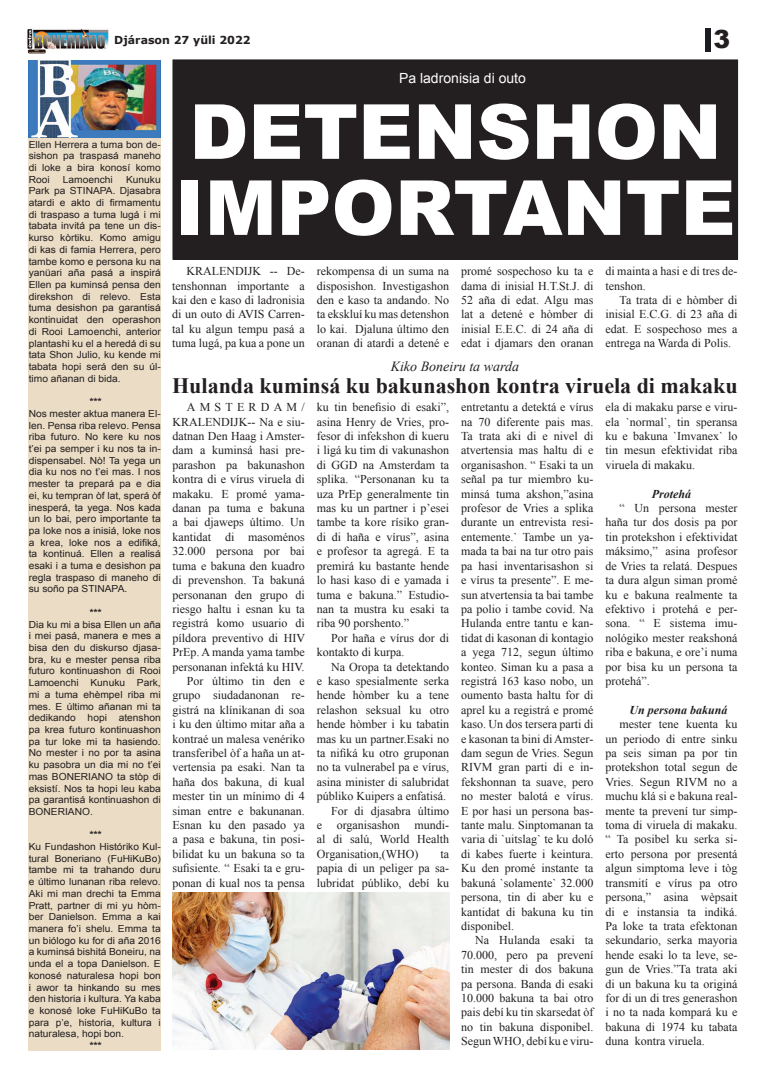
<style>
.page{position:relative;width:766px;height:1078px;background:#fff}
.page>*{position:absolute;margin:0;border:0;box-sizing:border-box;transform-origin:0 0}
.t1{font:900 76px/76px "Arial";color:#fff}
.t2{font:900 25px "Arial";color:#231f20}
.t3{font:700 22px "Times New Roman";color:#231f20}
.t4{font:14px "Arial";color:#fff}
.t5{font:italic 14px "Times New Roman";color:#231f20}
.t6{font:12px/14.4px "Times New Roman";color:#231f20;text-align:justify}
.t7{font:italic 700 12px "Times New Roman";color:#231f20}
.t8{font:700 11px "Verdana";color:#231f20}
.t9{font:9.8px/11.7px "Arial";color:#231f20;text-align:justify;scale:1.05 1}
.t10{font:italic 700 9.8px "Arial";color:#231f20;scale:1.05 1}
</style>
<div class="page">
<div style="left:173px;top:60px;width:564px;height:199px;background:#231f20"></div>
<img style="left:28px;top:29px;width:81px;height:25px">
<div style="left:705px;top:29px;width:5px;height:23px;background:#1c1d22"></div>
<div style="left:29px;top:61px;width:131px;height:989px;background:#ebddc5"></div>
<img style="left:29px;top:60px;width:131px;height:77px">
<img style="left:172px;top:892px;width:277px;height:157px">
<p class="t8" style="left:114px;top:32px;width:138px">Djárason 27 yüli 2022</p>
<h2 class="t2" style="left:713px;top:21px;width:18px">3</h2>
<p class="t4" style="left:399px;top:69px;width:128px">Pa ladronisia di outo</p>
<h1 class="t1" style="left:175px;top:91px;width:561px">DETENSHON<br>IMPORTANTE</h1>
<p class="t9" style="left:29px;top:138px;width:127px">Ellen Herrera a tuma bon de&shy;sishon pa traspasá maneho di loke a bira konosí komo Rooi</p>
<p class="t9" style="left:29px;top:173px;width:127px;text-indent:97px">Kunuku Park pa STINAPA. Djasabra atardi e akto di firmamentu di traspaso a tuma lugá i mi tabata invitá pa tene un dis&shy;kurso kòrtiku. Komo amigu di kas di famia Herrera, pero tambe komo e persona ku na yanüari aña pasá a inspirá Ellen pa kuminsá pensa den direkshon di relevo. Esta tuma desishon pa garantisá kontinuidat den operashon di Rooi Lamoenchi, anterior plantashi ku el a heredá di su tata Shon Julio, ku kende mi tabata hopi será den su úl&shy;timo añanan di bida.</p>
<p class="t10" style="left:89px;top:395px;width:13px">***</p>
<p class="t9" style="left:29px;top:407px;width:127px">Nos mester aktua manera El&shy;len. Pensa riba relevo. Pensa riba futuro. No kere ku nos t’ei pa semper i ku nos ta in&shy;dispensabel. Nò! Ta yega un dia ku nos no t’ei mas. I nos mester ta prepará pa e dia ei, ku tempran òf lat, sperá òf inesperá, ta yega. Nos kada un lo bai, pero importante ta pa loke nos a inisiá, loke nos a krea, loke nos a edifiká, ta kontinuá. Ellen a realisá esaki i a tuma e desishon pa regla traspaso di maneho di su soño pa STINAPA.</p>
<p class="t10" style="left:89px;top:605px;width:13px">***</p>
<p class="t9" style="left:29px;top:618px;width:127px">Dia ku mi a bisa Ellen un aña i mei pasá, manera e mes a bisa den du diskurso djasa&shy;bra, ku e mester pensa riba futuro kontinuashon di Rooi Lamoenchi Kunuku Park, mi a tuma ehèmpel riba mi mes. E último añanan mi ta dedikando hopi atenshon pa krea futuro kontinuashon pa tur loke mi ta hasiendo.<br>No mester i no por ta asina ku pasobra un dia mi no t’ei mas BONERIANO ta stòp di eksistí. Nos ta hopi leu kaba pa garantisá kontinuashon di BONERIANO.</p>
<p class="t10" style="left:89px;top:828px;width:13px">***</p>
<p class="t9" style="left:29px;top:840px;width:127px">Ku Fundashon Históriko Kul&shy;tural Boneriano (FuHiKuBo) tambe mi ta trahando duru e último lunanan riba relevo.<br>Aki mi man drechi ta Emma Pratt, partner di mi yu hòm&shy;ber Danielson. Emma a kai manera fo’i shelu. Emma ta un biólogo ku for di aña 2016 a kuminsá bishitá Boneiru, na unda el a topa Danielson. E konosé naturalesa hopi bon i awor ta hinkando su mes den historia i kultura. Ya kaba e konosé loke FuHiKuBo ta para p’e, historia, kultura i naturalesa, hopi bon.</p>
<p class="t10" style="left:89px;top:1038px;width:13px">***</p>
<p class="t9" style="left:63px;top:173px;width:49px">Lamoenchi</p>
<p class="t6" style="left:172px;top:263px;width:134px;text-indent:14px">KRALENDIJK -- De&shy;tenshonnan importante a kai den e kaso di ladronisia di un outo di AVIS Carren&shy;tal ku algun tempu pasá a tuma lugá, pa kua a pone un</p>
<p class="t6" style="left:317px;top:263px;width:134px">rekompensa di un suma na disposishon. Investigashon den e kaso ta andando. No ta ekskluí ku mas detenshon lo kai. Djaluna último den oranan di atardi a detené e</p>
<p class="t6" style="left:461px;top:263px;width:134px">promé sospechoso ku ta e dama di inisial H.T.St.J. di 52 aña di edat. Algu mas lat a detené e hòmber di inisial E.E.C. di 24 aña di edat i djamars den oranan</p>
<p class="t6" style="left:605px;top:263px;width:134px">di mainta a hasi e di tres de&shy;tenshon.</p>
<p class="t6" style="left:605px;top:292px;width:134px;text-indent:14px">Ta trata di e hòmber di inisial E.C.G. di 23 aña di edat. E sospechoso mes a entrega na Warda di Polis.</p>
<p class="t5" style="left:390px;top:357px;width:130px">Kiko Boneiru ta warda</p>
<h3 class="t3" style="left:172px;top:371px;width:566px">Hulanda kuminsá ku bakunashon kontra viruela di makaku</h3>
<p class="t6" style="left:317px;top:399px;width:134px">ku tin benefisio di esaki”, asina Henry de Vries, pro&shy;fesor di infekshon di kueru i ligá ku tim di vakunashon di GGD na Amsterdam ta splika. “Personanan ku ta uza PrEp generalmente tin mas ku un partner i p’esei tambe ta kore rísiko gran&shy;di di haña e vírus”, asina e profesor ta agregá. E ta premirá ku bastante hende lo hasi kaso di e yamada i tuma e bakuna.” Estudio&shy;nan ta mustra ku esaki ta riba 90 porshento.”</p>
<p class="t6" style="left:317px;top:630px;width:134px;text-indent:14px">Por haña e vírus dor di kontakto di kurpa.</p>
<p class="t6" style="left:331px;top:659px;width:119px">Na Oropa ta detektando</p>
<p class="t6" style="left:317px;top:673px;width:134px">e kaso spesialmente serka</p>
<p class="t6" style="left:317px;top:687px;width:134px">hende hòmber ku a tene</p>
<p class="t6" style="left:317px;top:702px;width:134px">relashon seksual ku otro</p>
<p class="t6" style="left:317px;top:716px;width:134px">hende hòmber i ku tabatin</p>
<p class="t6" style="left:317px;top:731px;width:134px">mas ku un partner.Esaki no</p>
<p class="t6" style="left:317px;top:745px;width:134px">ta nifiká ku otro gruponan</p>
<p class="t6" style="left:317px;top:759px;width:134px">no ta vulnerabel pa e vírus,</p>
<p class="t6" style="left:317px;top:774px;width:134px">asina minister di salubridat</p>
<p class="t6" style="left:317px;top:788px;width:131px">públiko Kuipers a enfatisá.</p>
<p class="t6" style="left:331px;top:803px;width:119px">For di djasabra último</p>
<p class="t6" style="left:317px;top:817px;width:134px">e organisashon mundi-</p>
<p class="t6" style="left:317px;top:831px;width:134px">al di salú, World Health</p>
<p class="t6" style="left:317px;top:846px;width:103px">Organisation,(WHO)</p>
<p class="t6" style="left:461px;top:399px;width:134px">entretantu a detektá e vírus na 70 diferente pais mas.<br>Ta trata aki di e nivel di atvertensia mas haltu di e organisashon. “ Esaki ta un señal pa tur miembro ku&shy;minsá tuma akshon,”asina profesor de Vries a splika durante un entrevista resi&shy;entemente.` Tambe un ya&shy;mada ta bai na tur otro pais pa hasi inventarisashon si e vírus ta presente”. E me&shy;sun atvertensia ta bai tambe pa polio i tambe covid. Na Hulanda entre tantu e kan&shy;tidat di kasonan di kontagio a yega 712, segun último konteo. Siman ku a pasa a registrá 163 kaso nobo, un oumento basta haltu for di aprel ku a registrá e promé kaso. Un dos tersera parti di e kasonan ta bini di Amster&shy;dam segun de Vries. Segun RIVM gran parti di e in&shy;fekshonnan ta suave, pero no mester balotá e vírus.<br>E por hasi un persona bas&shy;tante malu. Sinptomanan ta varia di `uitslag` te ku doló di kabes fuerte i keintura.<br>Ku den promé instante ta bakuná `solamente` 32.000 persona, tin di aber ku e kantidat di bakuna ku tin disponibel.</p>
<p class="t6" style="left:461px;top:932px;width:134px;text-indent:14px">Na Hulanda esaki ta 70.000, pero pa prevení tin mester di dos bakuna pa persona. Banda di esaki 10.000 bakuna ta bai otro pais debí ku tin skarsedat òf no tin bakuna disponibel.<br>Segun WHO, debí ku e viru-</p>
<p class="t6" style="left:172px;top:399px;width:134px;text-align:right">AMSTERDAM/<br>KRALENDIJK-- Na e siu&shy;datnan Den Haag i Amster&shy;dam a kuminsá hasi pre&shy;parashon pa bakunashon kontra di e vírus viruela di makaku. E promé yama&shy;danan pa tuma e bakuna a bai djaweps último. Un kantidat di masoménos<br>32.000 persona por bai tuma e bakuna den kuadro di prevenshon. Ta bakuná personanan den grupo di riesgo haltu i esnan ku ta registrá komo usuario di píldora preventivo di HIV<br>PrEp. A manda yama tambe personanan infektá ku HIV.<br>Por último tin den e grupo siudadanonan re&shy;gistrá na klínikanan di soa i ku den último mitar aña a kontraé un malesa venériko transferibel òf a haña un at&shy;vertensia pa esaki. Nan ta haña dos bakuna, di kual mester tin un mínimo di 4 siman entre e bakunanan.<br>Esnan ku den pasado ya a pasa e bakuna, tin posi&shy;bilidat ku un bakuna so ta sufisiente. “ Esaki ta e gru&shy;ponan di kual nos ta pensa</p>
<p class="t6" style="left:605px;top:399px;width:134px">ela di makaku parse e viru&shy;ela `normal`, tin speransa ku e bakuna `Imvanex` lo tin mesun efektividat riba viruela di makaku.</p>
<p class="t7" style="left:651px;top:485px;width:41px">Protehá</p>
<p class="t6" style="left:605px;top:500px;width:134px;text-indent:14px">“ Un persona mester haña tur dos dosis pa por tin protekshon i efektividat máksimo,” asina profesor de Vries ta relatá. Despues ta dura algun siman promé ku e bakuna realmente ta efektivo i protehá e per&shy;sona. “ E sistema imu&shy;nológiko mester reakshoná riba e bakuna, e ore’i numa por bisa ku un persona ta protehá”.</p>
<p class="t7" style="left:629px;top:701px;width:100px">Un persona bakuná</p>
<p class="t6" style="left:605px;top:716px;width:134px;text-indent:14px">mester tene kuenta ku un periodo di entre sinku pa seis siman pa por tin protekshon total segun de Vries. Segun RIVM no a muchu klá si e bakuna real&shy;mente ta prevení tur simp&shy;toma di viruela di makaku. “ Ta posibel ku serka si&shy;erto persona por presentá algun simptoma leve i tòg transmití e vírus pa otro persona,” asina wèpsait di e instansia ta indiká.<br>Pa loke ta trata efektonan sekundario, serka mayoria hende esaki lo ta leve, se&shy;gun de Vries.”Ta trata aki di un bakuna ku ta originá for di un di tres generashon i no ta nada kompará ku e bakuna di 1974 ku tabata duna kontra viruela.</p>
<p class="t6" style="left:317px;top:846px;width:134px;text-indent:123px">ta papia di un peliger pa sa&shy;lubridat públiko, debí ku</p>
</div>
